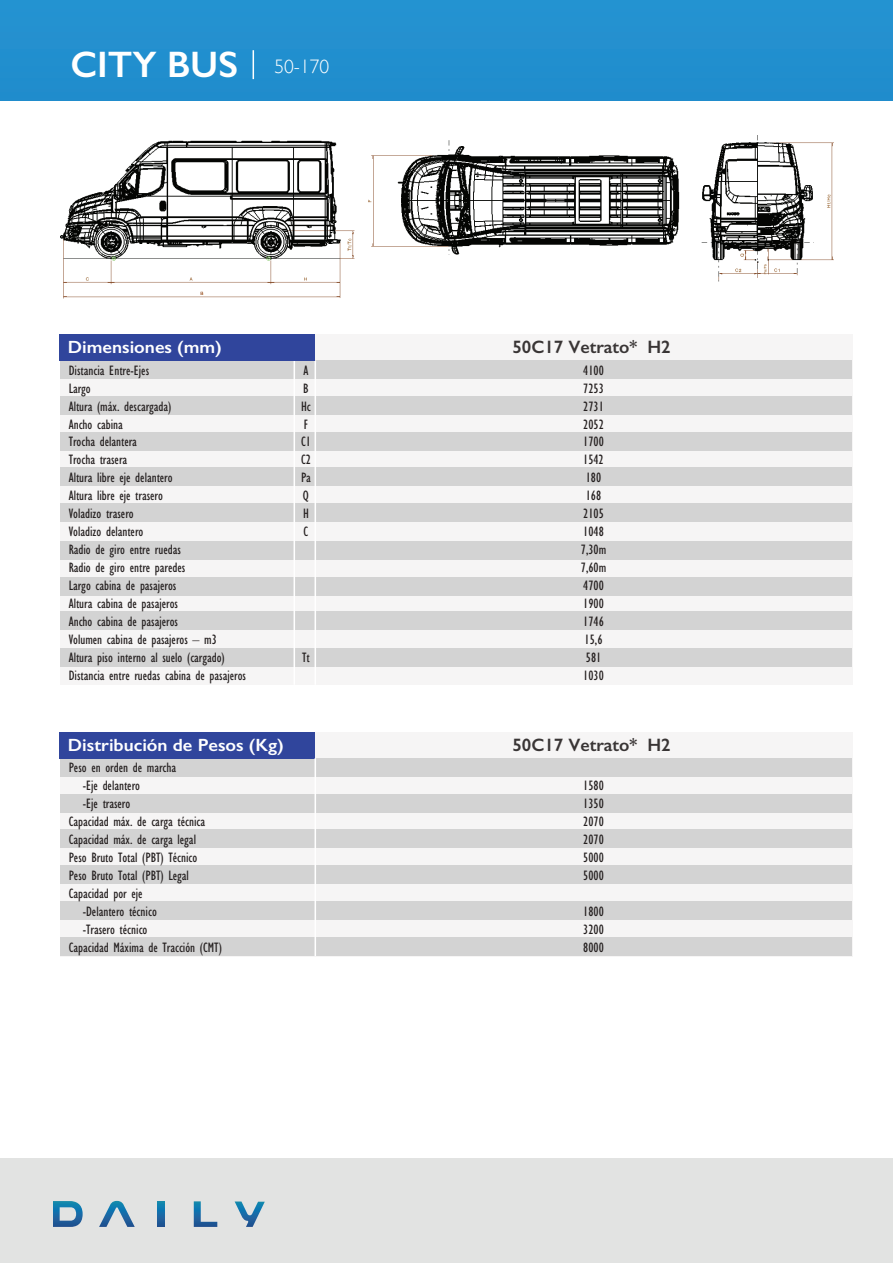
<style>
.page{position:relative;width:893px;height:1263px;background:#fff}
.page>*{position:absolute;margin:0;border:0;box-sizing:border-box;transform-origin:0 0}
.t1{font:600 36.9px "Gill Sans";color:#fff}
.t2{font:600 18px "Gill Sans";color:#393535}
.t3{font:600 17.7px "Gill Sans";color:#fff;scale:1.05 1}
.t4{font:condensed 14.1px/18px "Gill Sans";color:#241f1f}
.s1{font-weight:300;font-size:19.5px}
</style>
<div class="page">
<div style="left:60px;top:732px;width:793px;height:225px;background:#f6f5f5"></div>
<div style="left:60px;top:794px;width:791px;height:18px;background:#d3d3d3"></div>
<div style="left:60px;top:758px;width:791px;height:18px;background:#d3d3d3"></div>
<div style="left:60px;top:830px;width:791px;height:18px;background:#d3d3d3"></div>
<div style="left:60px;top:866px;width:791px;height:18px;background:#d3d3d3"></div>
<div style="left:60px;top:902px;width:791px;height:18px;background:#d3d3d3"></div>
<div style="left:60px;top:938px;width:791px;height:18px;background:#d3d3d3"></div>
<div style="left:59px;top:732px;width:256px;height:27px;background:#30459c"></div>
<hr style="left:315px;top:758px;width:1px;height:198px;background:#fff">
<div style="left:0;top:0;width:893px;height:100px;background:#218fcf"></div>
<div style="left:0;top:1158px;width:893px;height:105px;background:#e2e3e2"></div>
<svg style="left:99px;top:1201px;width:36px;height:26px"></svg>
<svg style="left:158px;top:1201px;width:7px;height:26px"></svg>
<svg style="left:194px;top:1201px;width:23px;height:26px"></svg>
<svg style="left:53px;top:1201px;width:30px;height:26px"></svg>
<svg style="left:235px;top:1201px;width:30px;height:26px"></svg>
<svg style="left:253px;top:50px;width:1px;height:29px"></svg>
<img style="left:60px;top:140px;width:295px;height:159px">
<img style="left:701px;top:135px;width:133px;height:147px">
<img style="left:369px;top:140px;width:311px;height:114px">
<div style="left:60px;top:335px;width:793px;height:350px;background:#f6f5f5"></div>
<div style="left:60px;top:396px;width:791px;height:18px;background:#d3d3d3"></div>
<div style="left:60px;top:361px;width:791px;height:18px;background:#d3d3d3"></div>
<div style="left:60px;top:432px;width:791px;height:18px;background:#d3d3d3"></div>
<div style="left:60px;top:468px;width:791px;height:18px;background:#d3d3d3"></div>
<div style="left:60px;top:504px;width:791px;height:18px;background:#d3d3d3"></div>
<div style="left:60px;top:541px;width:791px;height:18px;background:#d3d3d3"></div>
<div style="left:60px;top:577px;width:791px;height:19px;background:#d3d3d3"></div>
<div style="left:60px;top:612px;width:791px;height:18px;background:#d3d3d3"></div>
<div style="left:60px;top:648px;width:791px;height:18px;background:#d3d3d3"></div>
<hr style="left:315px;top:361px;width:1px;height:324px;background:#fff">
<hr style="left:294px;top:361px;width:1px;height:324px;background:#fff">
<div style="left:59px;top:335px;width:256px;height:26px;background:#30459c"></div>
<h1 class="t1" style="left:70px;top:42px;width:260px">CITY BUS <span class="s1">50-170</span></h1>
<p class="t3" style="left:68px;top:337px;width:148px">Dimensiones (mm)</p>
<p class="t2" style="left:512px;top:336px;width:160px">50C17 Vetrato* H2</p>
<p class="t4" style="left:69px;top:361px;width:82px">Distancia Entre-Ejes</p>
<p class="t4" style="left:304px;top:361px;width:6px">A</p>
<p class="t4" style="left:583px;top:361px;width:22px">4100</p>
<p class="t4" style="left:69px;top:379px;width:24px">Largo</p>
<p class="t4" style="left:303px;top:379px;width:7px">B</p>
<p class="t4" style="left:583px;top:379px;width:22px">7253</p>
<p class="t4" style="left:69px;top:397px;width:104px">Altura (máx. descargada)</p>
<p class="t4" style="left:301px;top:397px;width:11px">Hc</p>
<p class="t4" style="left:583px;top:397px;width:22px">2731</p>
<p class="t4" style="left:69px;top:415px;width:56px">Ancho cabina</p>
<p class="t4" style="left:304px;top:415px;width:6px">F</p>
<p class="t4" style="left:583px;top:415px;width:22px">2052</p>
<p class="t4" style="left:69px;top:433px;width:70px">Trocha delantera</p>
<p class="t4" style="left:301px;top:433px;width:11px">C1</p>
<p class="t4" style="left:583px;top:433px;width:22px">1700</p>
<p class="t4" style="left:69px;top:451px;width:60px">Trocha trasera</p>
<p class="t4" style="left:301px;top:451px;width:11px">C2</p>
<p class="t4" style="left:583px;top:451px;width:22px">1542</p>
<p class="t4" style="left:69px;top:469px;width:105px">Altura libre eje delantero</p>
<p class="t4" style="left:301px;top:469px;width:11px">Pa</p>
<p class="t4" style="left:586px;top:469px;width:17px">180</p>
<p class="t4" style="left:69px;top:487px;width:96px">Altura libre eje trasero</p>
<p class="t4" style="left:303px;top:487px;width:7px">Q</p>
<p class="t4" style="left:586px;top:487px;width:17px">168</p>
<p class="t4" style="left:69px;top:505px;width:66px">Voladizo trasero</p>
<p class="t4" style="left:303px;top:505px;width:7px">H</p>
<p class="t4" style="left:583px;top:505px;width:22px">2105</p>
<p class="t4" style="left:69px;top:523px;width:76px">Voladizo delantero</p>
<p class="t4" style="left:304px;top:523px;width:6px">C</p>
<p class="t4" style="left:583px;top:523px;width:22px">1048</p>
<p class="t4" style="left:69px;top:541px;width:114px">Radio de giro entre ruedas</p>
<p class="t4" style="left:581px;top:541px;width:27px">7,30m</p>
<p class="t4" style="left:69px;top:559px;width:118px">Radio de giro entre paredes</p>
<p class="t4" style="left:581px;top:559px;width:27px">7,60m</p>
<p class="t4" style="left:69px;top:577px;width:109px">Largo cabina de pasajeros</p>
<p class="t4" style="left:583px;top:577px;width:22px">4700</p>
<p class="t4" style="left:69px;top:595px;width:111px">Altura cabina de pasajeros</p>
<p class="t4" style="left:583px;top:595px;width:22px">1900</p>
<p class="t4" style="left:69px;top:613px;width:111px">Ancho cabina de pasajeros</p>
<p class="t4" style="left:583px;top:613px;width:22px">1746</p>
<p class="t4" style="left:69px;top:631px;width:150px">Volumen cabina de pasajeros – m3</p>
<p class="t4" style="left:585px;top:631px;width:19px">15,6</p>
<p class="t4" style="left:69px;top:648px;width:158px">Altura piso interno al suelo (cargado)</p>
<p class="t4" style="left:302px;top:648px;width:9px">Tt</p>
<p class="t4" style="left:586px;top:648px;width:17px">581</p>
<p class="t4" style="left:69px;top:666px;width:179px">Distancia entre ruedas cabina de pasajeros</p>
<p class="t4" style="left:583px;top:666px;width:22px">1030</p>
<p class="t3" style="left:68px;top:734px;width:207px">Distribución de Pesos (Kg)</p>
<p class="t4" style="left:83px;top:759px;width:95px;text-indent:-14px">Peso en orden de marcha -Eje delantero</p>
<p class="t2" style="left:512px;top:734px;width:160px">50C17 Vetrato* H2</p>
<p class="t4" style="left:583px;top:777px;width:22px">1580</p>
<p class="t4" style="left:83px;top:795px;width:49px">-Eje trasero</p>
<p class="t4" style="left:583px;top:795px;width:22px">1350</p>
<p class="t4" style="left:69px;top:813px;width:138px">Capacidad máx. de carga técnica</p>
<p class="t4" style="left:583px;top:813px;width:22px">2070</p>
<p class="t4" style="left:69px;top:831px;width:129px">Capacidad máx. de carga legal</p>
<p class="t4" style="left:583px;top:831px;width:22px">2070</p>
<p class="t4" style="left:69px;top:849px;width:130px">Peso Bruto Total (PBT) Técnico</p>
<p class="t4" style="left:583px;top:849px;width:22px">5000</p>
<p class="t4" style="left:69px;top:867px;width:122px">Peso Bruto Total (PBT) Legal</p>
<p class="t4" style="left:583px;top:867px;width:22px">5000</p>
<p class="t4" style="left:83px;top:885px;width:76px;text-indent:-14px">Capacidad por eje -Delantero técnico</p>
<p class="t4" style="left:583px;top:902px;width:22px">1800</p>
<p class="t4" style="left:83px;top:920px;width:66px">-Trasero técnico</p>
<p class="t4" style="left:583px;top:920px;width:22px">3200</p>
<p class="t4" style="left:69px;top:938px;width:155px">Capacidad Máxima de Tracción (CMT)</p>
<p class="t4" style="left:583px;top:938px;width:22px">8000</p>
</div>
